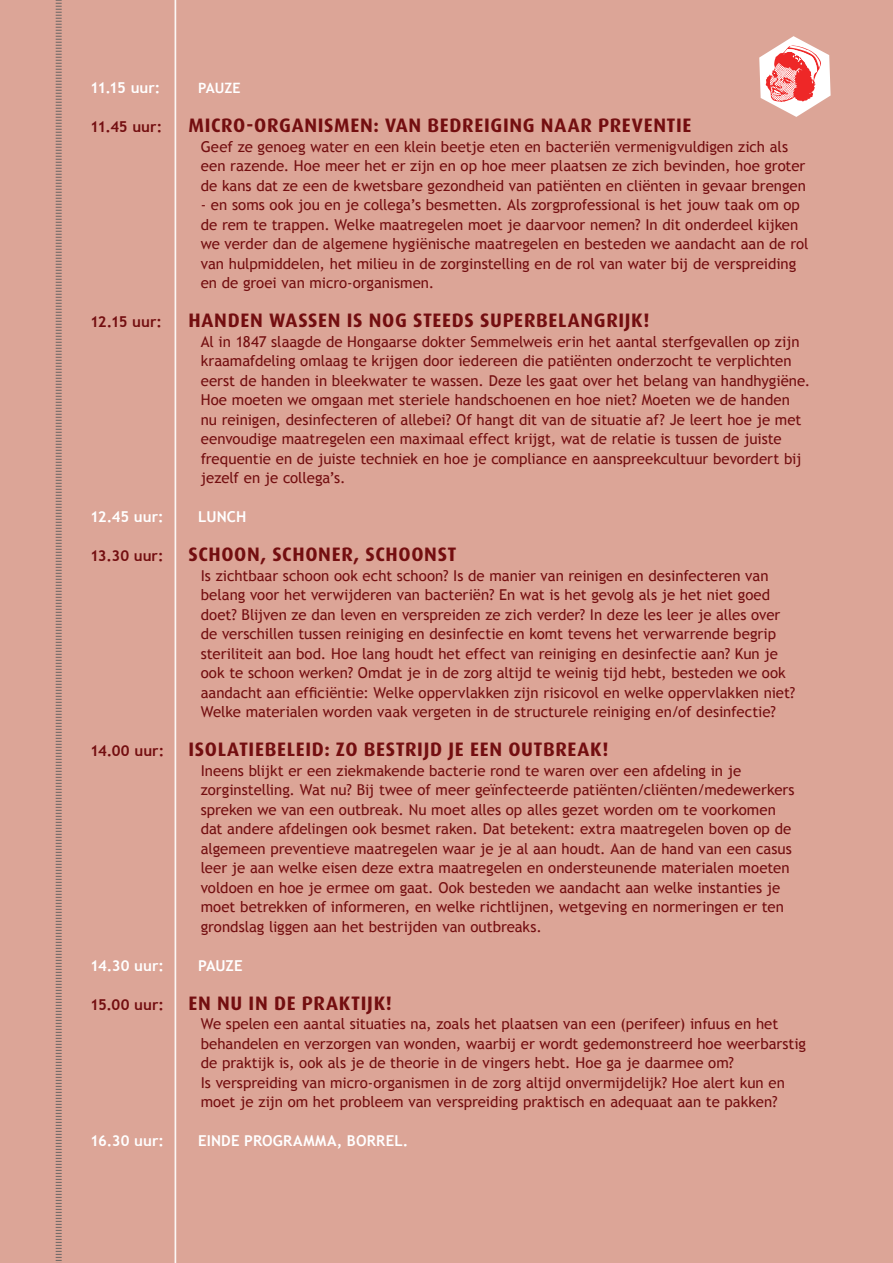
<style>
.page{position:relative;width:893px;height:1263px;background:#dca597}
.page>*{position:absolute;margin:0;border:0;box-sizing:border-box;transform-origin:0 0}
.t1{font:700 19.5px "Dax OT";letter-spacing:.035em;color:#730e10}
.t2{font:15px/19.5px "Trebuchet MS";color:#730e10}
.t3{font:700 15px "Trebuchet MS";letter-spacing:.005em;color:#fff}
.t4{font:700 15px "Trebuchet MS";letter-spacing:.005em;color:#730e10}
.t5{font:700 14.25px "Trebuchet MS";letter-spacing:-.005em;color:#fff}
.s1{font-family:"Trebuchet MS";font-size:15px}
</style>
<div class="page">
<svg style="left:759px;top:36px;width:72px;height:81px"></svg>
<svg style="left:55px;top:0;width:7px;height:1263px"></svg>
<hr style="left:175px;top:0;width:1px;height:1263px;background:#fff">
<p class="t3" style="left:90px;top:78px;width:72px">11.15 uur:</p>
<p class="t5" style="left:198px;top:79px;width:44px">PAUZE</p>
<p class="t4" style="left:90px;top:117px;width:73px">11.45 uur:</p>
<p class="t1" style="left:188px;top:107px;width:505px">MICRO-ORGANISMEN: VAN BEDREIGING NAAR PREVENTIE</p>
<p class="t2" style="left:201px;top:137px;width:607px">Geef ze genoeg water en een klein beetje eten en bacteriën vermenigvuldigen zich als een razende. Hoe meer het er zijn en op hoe meer plaatsen ze zich bevinden, hoe groter de kans dat ze een de kwetsbare gezondheid van patiënten en cliënten in gevaar brengen</p>
<p class="t2" style="left:201px;top:195px;width:609px">- en soms ook jou en je collega’s besmetten. Als zorgprofessional is het jouw taak om op de rem te trappen. Welke maatregelen moet je daarvoor nemen? In dit onderdeel kijken we verder dan de algemene hygiënische maatregelen en besteden we aandacht aan de rol van hulpmiddelen, het milieu in de zorginstelling en de rol van water bij de verspreiding en de groei van micro-organismen.</p>
<p class="t4" style="left:90px;top:312px;width:73px">12.15 uur:</p>
<p class="t1" style="left:188px;top:302px;width:463px">HANDEN WASSEN IS NOG STEEDS SUPERBELANGRIJK!</p>
<p class="t2" style="left:201px;top:332px;width:611px">Al in 1847 slaagde de Hongaarse dokter Semmelweis erin het aantal sterfgevallen op zijn kraamafdeling omlaag te krijgen door iedereen die patiënten onderzocht te verplichten eerst de handen in bleekwater te wassen. Deze les gaat over het belang van handhygiëne.<br>Hoe moeten we omgaan met steriele handschoenen en hoe niet? Moeten we de handen<br>nu reinigen, desinfecteren of allebei? Of hangt dit van de situatie af? Je leert hoe je met eenvoudige maatregelen een maximaal effect krijgt, wat de relatie is tussen de juiste frequentie en de juiste techniek en hoe je compliance en aanspreekcultuur bevordert bij jezelf en je collega’s.</p>
<p class="t3" style="left:90px;top:507px;width:75px">12.45 uur:</p>
<p class="t3" style="left:198px;top:507px;width:50px">LUNCH</p>
<p class="t4" style="left:90px;top:546px;width:75px">13.30 uur:</p>
<p class="t1" style="left:188px;top:536px;width:270px">SCHOON, SCHONER, SCHOONST</p>
<p class="t2" style="left:201px;top:566px;width:596px">Is zichtbaar schoon ook echt schoon? Is de manier van reinigen en desinfecteren van belang voor het verwijderen van bacteriën? En wat is het gevolg als je het niet goed doet? Blijven ze dan leven en verspreiden ze zich verder? In deze les leer je alles over de verschillen tussen reiniging en desinfectie en komt tevens het verwarrende begrip steriliteit aan bod. Hoe lang houdt het effect van reiniging en desinfectie aan? Kun je ook te schoon werken? Omdat je in de zorg altijd te weinig tijd hebt, besteden we ook aandacht aan efficiëntie: Welke oppervlakken zijn risicovol en welke oppervlakken niet?<br>Welke materialen worden vaak vergeten in de structurele reiniging en/of desinfectie?</p>
<p class="t1" style="left:90px;top:731px;width:520px"><span class="s1">14.00 uur:</span> ISOLATIEBELEID: ZO BESTRIJD JE EEN OUTBREAK!</p>
<p class="t2" style="left:201px;top:761px;width:595px">Ineens blijkt er een ziekmakende bacterie rond te waren over een afdeling in je zorginstelling. Wat nu? Bij twee of meer geïnfecteerde patiënten/cliënten/medewerkers spreken we van een outbreak. Nu moet alles op alles gezet worden om te voorkomen dat andere afdelingen ook besmet raken. Dat betekent: extra maatregelen boven op de algemeen preventieve maatregelen waar je je al aan houdt. Aan de hand van een casus leer je aan welke eisen deze extra maatregelen en ondersteunende materialen moeten voldoen en hoe je ermee om gaat. Ook besteden we aandacht aan welke instanties je moet betrekken of informeren, en welke richtlijnen, wetgeving en normeringen er ten grondslag liggen aan het bestrijden van outbreaks.</p>
<p class="t3" style="left:90px;top:956px;width:75px">14.30 uur:</p>
<p class="t3" style="left:198px;top:956px;width:46px">PAUZE</p>
<p class="t4" style="left:90px;top:995px;width:75px">15.00 uur:</p>
<p class="t1" style="left:188px;top:984px;width:205px">EN NU IN DE PRAKTIJK!</p>
<p class="t2" style="left:201px;top:1014px;width:607px">We spelen een aantal situaties na, zoals het plaatsen van een (perifeer) infuus en het behandelen en verzorgen van wonden, waarbij er wordt gedemonstreerd hoe weerbarstig de praktijk is, ook als je de theorie in de vingers hebt. Hoe ga je daarmee om?</p>
<p class="t2" style="left:201px;top:1073px;width:586px">Is verspreiding van micro-organismen in de zorg altijd onvermijdelijk? Hoe alert kun en moet je zijn om het probleem van verspreiding praktisch en adequaat aan te pakken?</p>
<p class="t3" style="left:90px;top:1131px;width:75px">16.30 uur:</p>
<p class="t3" style="left:198px;top:1131px;width:212px">EINDE PROGRAMMA, BORREL.</p>
</div>
